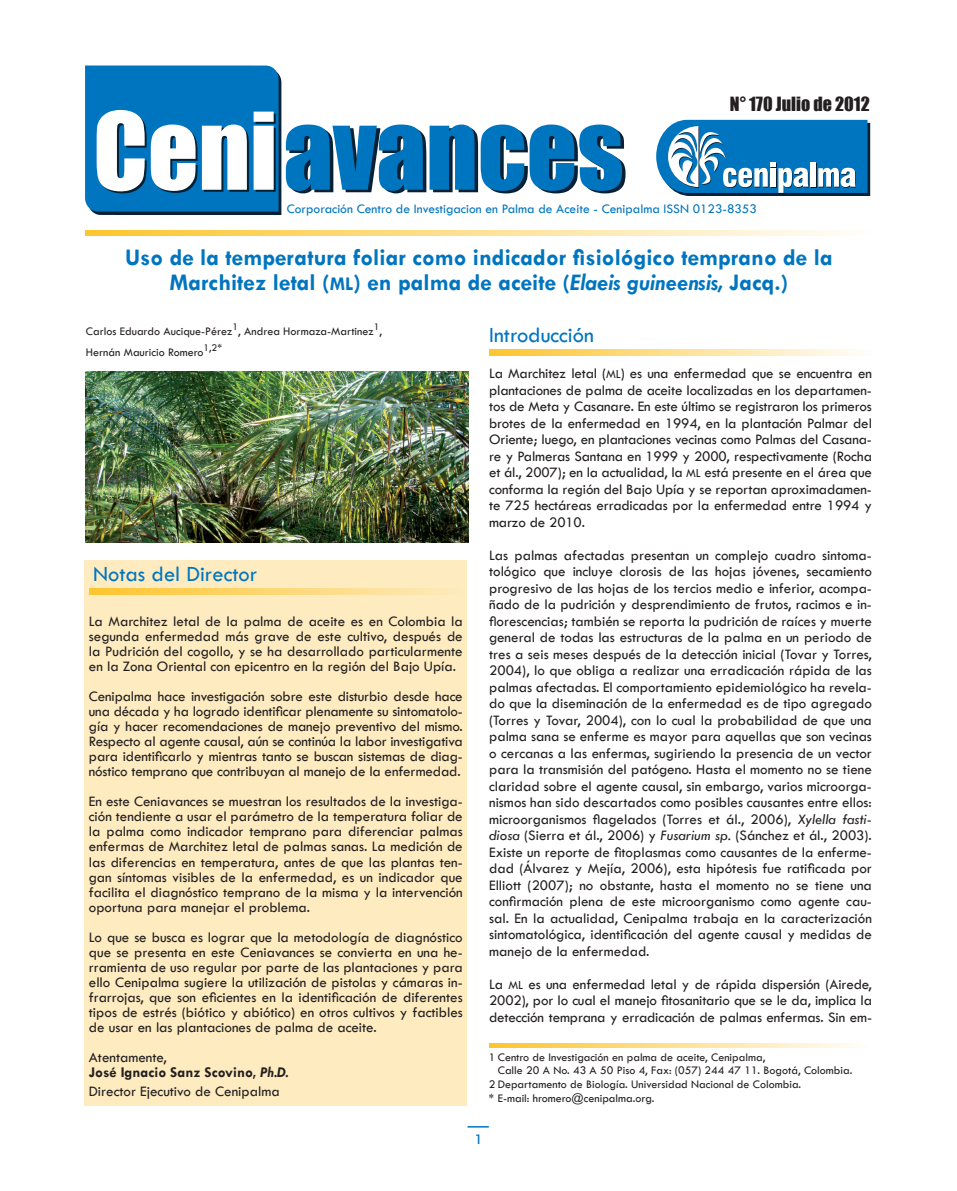
<style>
.page{position:relative;width:957px;height:1191px;background:#fff}
.page>*{position:absolute;margin:0;border:0;box-sizing:border-box;transform-origin:0 0}
.t1{font:700 24px/25.5px "Tw Cen";color:#0075bf;text-align:center}
.t2{font:22.5px "Tw Cen";color:#0075bf}
.t3{font:18px "Impact";color:#231f20}
.t4{font:15px/16.5px "Tw Cen";color:#231f20;text-align:justify}
.t5{font:700 15px/15px "Tw Cen";color:#231f20}
.t6{font:13.5px "Tw Cen";color:#0075bf}
.t7{font:500 13.5px "Futura BT";color:#0075bf}
.t8{font:12px/21px "Tw Cen";color:#231f20}
.s1{font-size:19.5px}
.s2{font-style:italic}
.s3{font-size:12.75px}
.s4{font-weight:400}
</style>
<div class="page">
<svg style="left:467px;top:1126px;width:22px;height:1px"></svg>
<div style="left:85px;top:560px;width:382px;height:546px;background:#feebc0"></div>
<svg style="left:85px;top:65px;width:540px;height:150px"></svg>
<svg style="left:656px;top:120px;width:214px;height:76px"></svg>
<svg style="left:86px;top:230px;width:754px;height:6px;background:#fde090"></svg>
<svg style="left:89px;top:588px;width:352px;height:7px;background:#fdd671"></svg>
<svg style="left:489px;top:1043px;width:365px;height:5px;background:#fde090"></svg>
<svg style="left:489px;top:349px;width:368px;height:7px;background:#fde090"></svg>
<img style="left:86px;top:371px;width:382px;height:171px">
<p class="t3" style="left:730px;top:90px;width:141px">N° 170 Julio de 2012</p>
<p class="t6" style="left:287px;top:200px;width:471px">Corporación Centro de Investigacion en Palma de Aceite - Cenipalma ISSN 0123-8353</p>
<h1 class="t1" style="left:125px;top:244px;width:709px">Uso de la temperatura foliar como indicador fisiológico temprano de la<br>Marchitez letal (<span class="s1">ML</span>) en palma de aceite (<span class="s2">Elaeis guineensis,</span> Jacq.)</h1>
<h2 class="t2" style="left:489px;top:321px;width:106px">Introducción</h2>
<p class="t4" style="left:489px;top:365px;width:384px">La Marchitez letal (<span class="s3">ML</span>) es una enfermedad que se encuentra en plantaciones de palma de aceite localizadas en los departamen&shy;tos de Meta y Casanare. En este último se registraron los primeros brotes de la enfermedad en 1994, en la plantación Palmar del Oriente; luego, en plantaciones vecinas como Palmas del Casana&shy;re y Palmeras Santana en 1999 y 2000, respectivamente (Rocha et ál., 2007); en la actualidad, la <span class="s3">ML</span> está presente en el área que conforma la región del Bajo Upía y se reportan aproximadamen&shy;te 725 hectáreas erradicadas por la enfermedad entre 1994 y marzo de 2010.</p>
<p class="t4" style="left:489px;top:546px;width:384px">Las palmas afectadas presentan un complejo cuadro sintoma&shy;tológico que incluye clorosis de las hojas jóvenes, secamiento progresivo de las hojas de los tercios medio e inferior, acompa&shy;ñado de la pudrición y desprendimiento de frutos, racimos e in&shy;florescencias; también se reporta la pudrición de raíces y muerte general de todas las estructuras de la palma en un periodo de tres a seis meses después de la detección inicial (Tovar y Torres, 2004), lo que obliga a realizar una erradicación rápida de las palmas afectadas. El comportamiento epidemiológico ha revela&shy;do que la diseminación de la enfermedad es de tipo agregado (Torres y Tovar, 2004), con lo cual la probabilidad de que una palma sana se enferme es mayor para aquellas que son vecinas o cercanas a las enfermas, sugiriendo la presencia de un vector para la transmisión del patógeno. Hasta el momento no se tiene claridad sobre el agente causal, sin embargo, varios microorga&shy;nismos han sido descartados como posibles causantes entre ellos: microorganismos flagelados (Torres et ál., 2006), <span class="s2">Xylella fasti&shy;diosa</span> (Sierra et ál., 2006) y <span class="s2">Fusarium sp.</span> (Sánchez et ál., 2003).<br>Existe un reporte de fitoplasmas como causantes de la enferme&shy;dad (Álvarez y Mejía, 2006), esta hipótesis fue ratificada por Elliott (2007); no obstante, hasta el momento no se tiene una confirmación plena de este microorganismo como agente cau&shy;sal. En la actualidad, Cenipalma trabaja en la caracterización sintomatológica, identificación del agente causal y medidas de manejo de la enfermedad.</p>
<p class="t4" style="left:489px;top:975px;width:384px">La <span class="s3">ML</span> es una enfermedad letal y de rápida dispersión (Airede, 2002), por lo cual el manejo fitosanitario que se le da, implica la detección temprana y erradicación de palmas enfermas. Sin em-</p>
<p class="t8" style="left:489px;top:1046px;width:278px">1 Centro de Investigación en palma de aceite, Cenipalma,</p>
<p class="t8" style="left:498px;top:1060px;width:356px">Calle 20 A No. 43 A 50 Piso 4, Fax: (057) 244 47 11. Bogotá, Colombia.</p>
<p class="t8" style="left:489px;top:1073px;width:314px">2 Departamento de Biología. Universidad Nacional de Colombia.</p>
<p class="t8" style="left:489px;top:1087px;width:167px">* E-mail: hromero@cenipalma.org.</p>
<p class="t8" style="left:86px;top:320px;width:298px">Carlos Eduardo Aucique-Pérez<sup>1</sup>, Andrea Hormaza-Martinez<sup>1</sup>,<br>Hernán Mauricio Romero<sup>1,2*</sup></p>
<h2 class="t2" style="left:93px;top:561px;width:166px">Notas del Director</h2>
<p class="t4" style="left:89px;top:614px;width:375px;line-height:15px">La Marchitez letal de la palma de aceite es en Colombia la segunda enfermedad más grave de este cultivo, después de la Pudrición del cogollo, y se ha desarrollado particularmente en la Zona Oriental con epicentro en la región del Bajo Upía.</p>
<p class="t4" style="left:89px;top:689px;width:375px;line-height:15px">Cenipalma hace investigación sobre este disturbio desde hace una década y ha logrado identificar plenamente su sintomatolo&shy;gía y hacer recomendaciones de manejo preventivo del mismo.<br>Respecto al agente causal, aún se continúa la labor investigativa para identificarlo y mientras tanto se buscan sistemas de diag&shy;nóstico temprano que contribuyan al manejo de la enfermedad.</p>
<p class="t4" style="left:89px;top:794px;width:375px;line-height:15px">En este Ceniavances se muestran los resultados de la investiga&shy;ción tendiente a usar el parámetro de la temperatura foliar de la palma como indicador temprano para diferenciar palmas enfermas de Marchitez letal de palmas sanas. La medición de las diferencias en temperatura, antes de que las plantas ten&shy;gan síntomas visibles de la enfermedad, es un indicador que facilita el diagnóstico temprano de la misma y la intervención oportuna para manejar el problema.</p>
<p class="t4" style="left:89px;top:929px;width:375px;line-height:15px">Lo que se busca es lograr que la metodología de diagnóstico que se presenta en este Ceniavances se convierta en una he&shy;rramienta de uso regular por parte de las plantaciones y para ello Cenipalma sugiere la utilización de pistolas y cámaras in&shy;frarrojas, que son eficientes en la identificación de diferentes tipos de estrés (biótico y abiótico) en otros cultivos y factibles de usar en las plantaciones de palma de aceite.</p>
<p class="t5" style="left:89px;top:1049px;width:201px"><span class="s4">Atentamente,<br></span>José Ignacio Sanz Scovino, <span class="s2">Ph.D.</span></p>
<p class="t4" style="left:89px;top:1083px;width:192px">Director Ejecutivo de Cenipalma</p>
<p class="t7" style="left:474px;top:1130px;width:10px">1</p>
</div>
